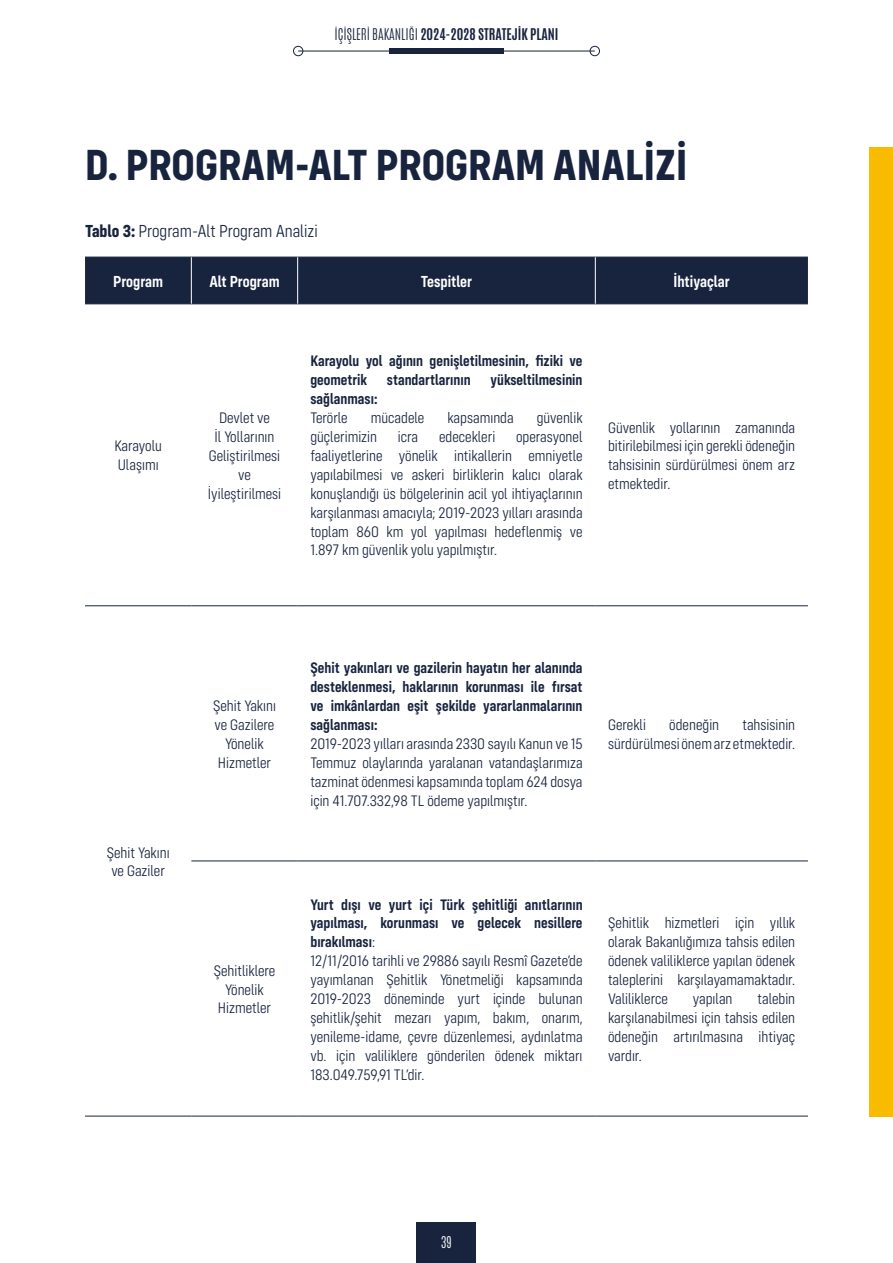
<style>
.page{position:relative;width:893px;height:1263px;background:#fff}
.page>*{position:absolute;margin:0;border:0;box-sizing:border-box;transform-origin:0 0}
.t1{font:700 45px "Config Condensed";color:#18233e}
.t2{font:300 18px "Config Condensed";color:#18233e}
.t3{font:600 16.5px "Config Condensed";color:#fff}
.t4{font:300 15.75px/18.9px "Config Condensed";color:#18233e;text-align:justify}
.t5{font:600 15.75px/18.9px "Config Condensed";color:#18233e}
.t6{font:700 13.5px "Antonio";color:#18233e}
.t7{font:300 13.5px "Antonio";color:#fff}
.s1{font-weight:300}
.s2{font-weight:700}
.s3{font-weight:600}
</style>
<div class="page">
<div style="left:869px;top:147px;width:24px;height:969px;background:#f8bb00"></div>
<div style="left:417px;top:1222px;width:59px;height:41px;background:#18233e"></div>
<div style="left:293px;top:46px;width:10px;height:10px;border:1px solid #18233e;border-radius:50%"></div>
<div style="left:590px;top:46px;width:10px;height:10px;border:1px solid #18233e;border-radius:50%"></div>
<div style="left:389px;top:48px;width:115px;height:6px;background:#18233e"></div>
<hr style="left:298px;top:51px;width:297px;height:1px;background:#18233e">
<div style="left:85px;top:258px;width:723px;height:46px;background:#18233e"></div>
<hr style="left:85px;top:257px;width:106px;height:1px;background:#18233e">
<hr style="left:191px;top:257px;width:107px;height:1px;background:#18233e">
<hr style="left:298px;top:257px;width:297px;height:1px;background:#18233e">
<hr style="left:595px;top:257px;width:213px;height:1px;background:#18233e">
<hr style="left:85px;top:304px;width:106px;height:1px;background:#18233e">
<hr style="left:191px;top:304px;width:107px;height:1px;background:#18233e">
<hr style="left:298px;top:304px;width:297px;height:1px;background:#18233e">
<hr style="left:595px;top:304px;width:213px;height:1px;background:#18233e">
<hr style="left:85px;top:605px;width:106px;height:1px;background:#18233e">
<hr style="left:191px;top:605px;width:107px;height:1px;background:#18233e">
<hr style="left:298px;top:605px;width:297px;height:1px;background:#18233e">
<hr style="left:595px;top:605px;width:213px;height:1px;background:#18233e">
<hr style="left:191px;top:861px;width:107px;height:1px;background:#18233e">
<hr style="left:298px;top:861px;width:297px;height:1px;background:#18233e">
<hr style="left:595px;top:861px;width:213px;height:1px;background:#18233e">
<hr style="left:85px;top:1116px;width:106px;height:1px;background:#18233e">
<hr style="left:191px;top:1116px;width:107px;height:1px;background:#18233e">
<hr style="left:298px;top:1116px;width:297px;height:1px;background:#18233e">
<hr style="left:595px;top:1116px;width:213px;height:1px;background:#18233e">
<hr style="left:191px;top:257px;width:1px;height:47px;background:#fff">
<hr style="left:297px;top:257px;width:1px;height:47px;background:#fff">
<hr style="left:595px;top:257px;width:1px;height:47px;background:#fff">
<p class="t6" style="left:334px;top:24px;width:226px"><span class="s1">İÇİŞLERİ BAKANLIĞI</span> 2024-2028 STRATEJİK PLANI</p>
<h1 class="t1" style="left:85px;top:139px;width:604px">D. PROGRAM-ALT PROGRAM ANALİZİ</h1>
<p class="t2" style="left:85px;top:221px;width:234px"><span class="s2">Tablo 3:</span> Program-Alt Program Analizi</p>
<p class="t3" style="left:113px;top:272px;width:51px">Program</p>
<p class="t3" style="left:209px;top:272px;width:72px">Alt Program</p>
<p class="t3" style="left:421px;top:272px;width:53px">Tespitler</p>
<p class="t3" style="left:673px;top:272px;width:58px">İhtiyaçlar</p>
<p class="t4" style="left:114px;top:437px;width:49px">Karayolu<br>Ulaşımı</p>
<p class="t4" style="left:208px;top:408px;width:75px;text-align:center">Devlet ve<br>İl Yollarının<br>Geliştirilmesi ve<br>İyileştirilmesi</p>
<p class="t5" style="left:310px;top:352px;width:274px">Karayolu yol ağının genişletilmesinin, fiziki ve geometrik</p>
<p class="t5" style="left:387px;top:370px;width:85px">standartlarının</p>
<p class="t5" style="left:490px;top:370px;width:94px">yükseltilmesinin</p>
<p class="t5" style="left:310px;top:389px;width:69px">sağlanması:</p>
<p class="t4" style="left:310px;top:408px;width:39px">Terörle</p>
<p class="t4" style="left:371px;top:408px;width:55px">mücadele</p>
<p class="t4" style="left:447px;top:408px;width:68px">kapsamında</p>
<p class="t4" style="left:537px;top:408px;width:47px">güvenlik</p>
<p class="t4" style="left:310px;top:427px;width:68px">güçlerimizin</p>
<p class="t4" style="left:398px;top:427px;width:22px">icra</p>
<p class="t4" style="left:439px;top:427px;width:58px">edecekleri</p>
<p class="t4" style="left:310px;top:427px;width:274px;text-indent:206px">operasyonel faaliyetlerine yönelik intikallerin emniyetle yapılabilmesi ve askeri birliklerin kalıcı olarak konuşlandığı üs bölgelerinin acil yol ihtiyaçlarının karşılanması amacıyla; 2019-2023 yılları arasında toplam 860 km yol yapılması hedeflenmiş ve 1.897 km güvenlik yolu yapılmıştır.</p>
<p class="t4" style="left:608px;top:418px;width:189px">Güvenlik yollarının zamanında bitirilebilmesi için gerekli ödeneğin tahsisinin sürdürülmesi önem arz etmektedir.</p>
<p class="t4" style="left:107px;top:843px;width:64px">Şehit Yakını ve Gaziler</p>
<p class="t4" style="left:213px;top:696px;width:64px;text-align:center">Şehit Yakını ve Gazilere<br>Yönelik<br>Hizmetler</p>
<p class="t5" style="left:310px;top:658px;width:274px;text-align:justify">Şehit yakınları ve gazilerin hayatın her alanında desteklenmesi, haklarının korunması ile fırsat ve imkânlardan eşit şekilde yararlanmalarının sağlanması:</p>
<p class="t4" style="left:310px;top:734px;width:274px">2019-2023 yılları arasında 2330 sayılı Kanun ve 15<br>Temmuz olaylarında yaralanan vatandaşlarımıza tazminat ödenmesi kapsamında toplam 624 dosya için 41.707.332,98 TL ödeme yapılmıştır.</p>
<p class="t4" style="left:608px;top:715px;width:189px;text-align:right">tahsisinin<br>sürdürülmesi önem arz etmektedir.</p>
<p class="t4" style="left:608px;top:715px;width:39px">Gerekli</p>
<p class="t4" style="left:669px;top:715px;width:51px">ödeneğin</p>
<p class="t4" style="left:214px;top:961px;width:63px;text-align:center">Şehitliklere<br>Yönelik<br>Hizmetler</p>
<p class="t4" style="left:310px;top:895px;width:274px;text-align:left"><span class="s3">Yurt dışı ve yurt içi Türk şehitliği anıtlarının yapılması, korunması ve gelecek nesillere bırakılması</span>:<br>12/11/2016 tarihli ve 29886 sayılı Resmî Gazete’de yayımlanan Şehitlik Yönetmeliği kapsamında 2019-2023 döneminde yurt içinde bulunan şehitlik/şehit mezarı yapım, bakım, onarım, yenileme-idame, çevre düzenlemesi, aydınlatma vb. için valiliklere gönderilen ödenek miktarı 183.049.759,91 TL’dir.</p>
<p class="t4" style="left:608px;top:914px;width:189px">Şehitlik hizmetleri için yıllık olarak Bakanlığımıza tahsis edilen ödenek valiliklerce yapılan ödenek taleplerini karşılayamamaktadır.<br>Valiliklerce</p>
<p class="t4" style="left:608px;top:989px;width:189px;text-indent:149px">talebin karşılanabilmesi için tahsis edilen ödeneğin artırılmasına ihtiyaç vardır.</p>
<p class="t4" style="left:693px;top:989px;width:41px">yapılan</p>
<p class="t7" style="left:442px;top:1233px;width:11px">39</p>
</div>
